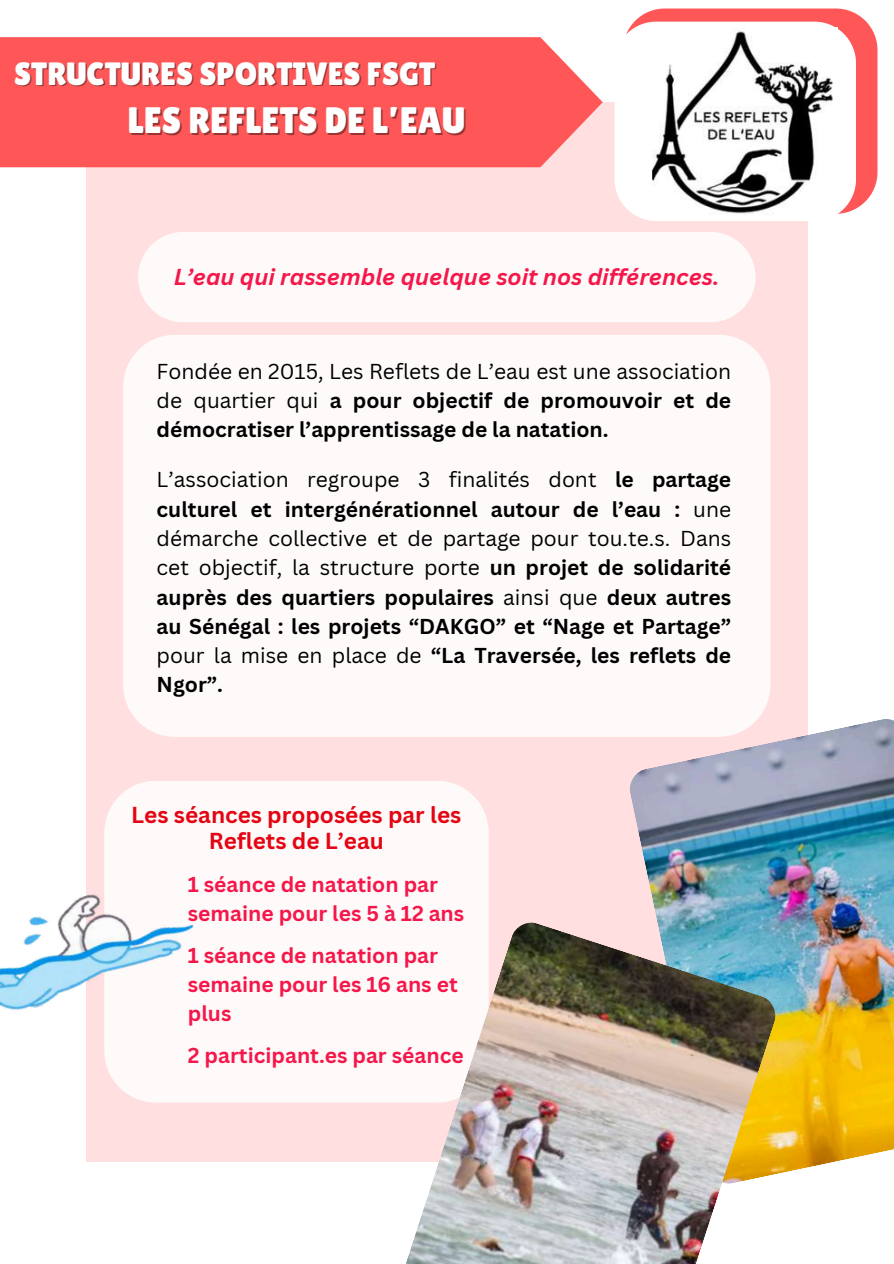
<style>
.page{position:relative;width:894px;height:1264px;background:#fff}
.page>*{position:absolute;margin:0;border:0;box-sizing:border-box;transform-origin:0 0}
.t1{font:36.75px "Lilita One";color:#fff}
.t2{font:32.25px "Lilita One";color:#fff}
.t3{font:italic 700 22.5px "Canva Sans";color:#f5174a}
.t4{font:700 22.5px/25.8px "Canva Sans";color:#e30513;text-align:center}
.t5{font:700 21px/29.2px "Canva Sans";color:#000;text-align:justify}
.t6{font:700 21px/29.2px "Canva Sans";color:#f5174a}
.s1{font-weight:400}
</style>
<div class="page">
<div style="left:86px;top:102px;width:721px;height:1059px;background:#ffdfdf"></div>
<svg style="left:634px;top:9px;width:243px;height:200px;background:#ff6a6a"></svg>
<svg style="left:614px;top:22px;width:241px;height:199px"></svg>
<img style="left:644px;top:27px;width:193px;height:188px">
<div style="left:0;top:37px;width:602px;height:130px;background:#ff5757"></div>
<div style="left:123px;top:335px;width:647px;height:401px;background:#fff;border-radius:52px"></div>
<div style="left:138px;top:232px;width:617px;height:90px;background:#fff;border-radius:45px"></div>
<div style="left:104px;top:780px;width:384px;height:322px;background:#fff;border-radius:52px"></div>
<img style="left:627px;top:717px;width:266px;height:457px">
<img style="left:390px;top:920px;width:387px;height:343px">
<img style="left:0;top:872px;width:194px;height:151px">
<h2 class="t2" style="left:14px;top:55px;width:423px">STRUCTURES SPORTIVES FSGT</h2>
<h1 class="t1" style="left:128px;top:99px;width:339px">LES REFLETS DE L’EAU</h1>
<p class="t3" style="left:174px;top:261px;width:547px">L’eau qui rassemble quelque soit nos différences.</p>
<p class="t5" style="left:157px;top:356px;width:576px"><span class="s1">Fondée en 2015, Les Reflets de L’eau est une association de quartier qui</span> a pour objectif de promouvoir et de démocratiser l’apprentissage de la natation.</p>
<p class="t5" style="left:157px;top:464px;width:576px"><span class="s1">L’association regroupe 3 finalités dont</span> le partage culturel et intergénérationnel autour de l’eau : <span class="s1">une démarche collective et de partage pour tou.te.s. Dans cet objectif, la structure porte</span> un projet de solidarité auprès des quartiers populaires <span class="s1">ainsi que</span> deux autres au Sénégal : les projets “DAKGO” et “Nage et Partage” <span class="s1">pour la mise en place de</span> “La Traversée, les reflets de Ngor”.</p>
<p class="t4" style="left:131px;top:801px;width:331px">Les séances proposées par les<br>Reflets de L’eau</p>
<p class="t6" style="left:188px;top:868px;width:278px">1 séance de natation par semaine pour les 5 à 12 ans</p>
<p class="t6" style="left:188px;top:940px;width:271px">1 séance de natation par semaine pour les 16 ans et plus</p>
<p class="t6" style="left:188px;top:1040px;width:277px">2 participant.es par séance</p>
</div>
